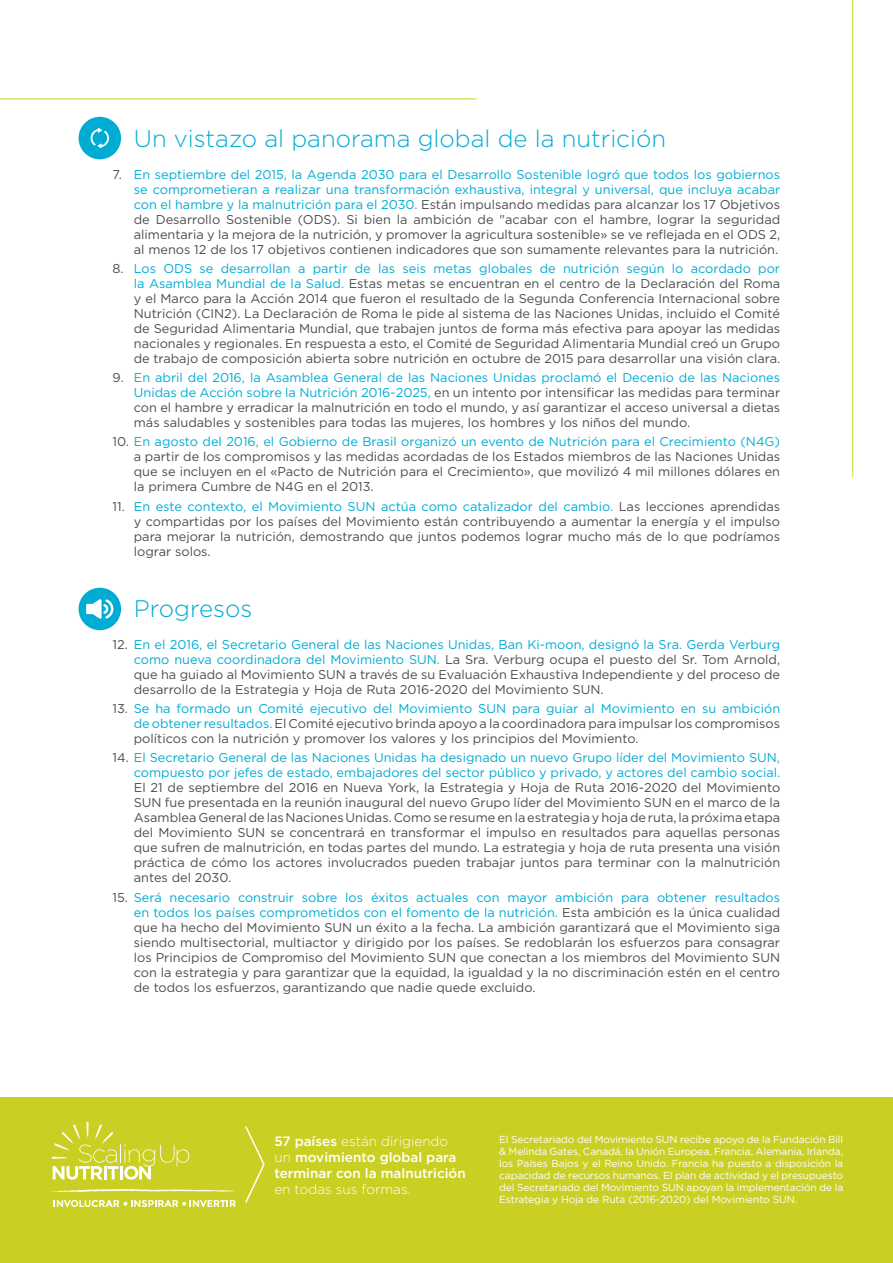
<style>
.page{position:relative;width:893px;height:1263px;background:#fff}
.page>*{position:absolute;margin:0;border:0;box-sizing:border-box;transform-origin:0 0}
.t1{font:300 24px "Gotham";color:#00acd4}
.t2{font:500 13.5px/16.2px "Gotham";color:#fff}
.t3{font:300 13.5px "Gotham";color:#fff}
.t4{font:12.75px/15px "Gotham";color:#4d4d4f;text-align:justify}
.t5{font:12.75px/15px "Gotham";color:#00acd4;text-align:right}
.t6{font:10.2px/12px "Gotham";letter-spacing:-.01em;color:#fff;text-align:justify}
.s1{color:#00acd4}
.s2{color:#4d4d4f}
.s3{font-weight:300}
</style>
<div class="page">
<hr style="left:0;top:99px;width:477px;height:1px;background:#cad023">
<div style="left:0;top:1098px;width:893px;height:165px;background:#cad023"></div>
<hr style="left:852px;top:0;width:1px;height:477px;background:#cad023">
<div style="left:79px;top:117px;width:42px;height:42px;background:#00acd4;border-radius:50%"></div>
<svg style="left:91px;top:128px;width:18px;height:20px"></svg>
<div style="left:79px;top:588px;width:42px;height:42px;background:#00acd4;border-radius:50%"></div>
<svg style="left:86px;top:599px;width:27px;height:20px"></svg>
<svg style="left:245px;top:1126px;width:20px;height:77px"></svg>
<svg style="left:52px;top:1189px;width:183px;height:4px"></svg>
<svg style="left:54px;top:1200px;width:182px;height:7px"></svg>
<svg style="left:52px;top:1122px;width:137px;height:58px"></svg>
<h1 class="t1" style="left:134px;top:123px;width:534px">Un vistazo al panorama global de la nutrición</h1>
<p class="t4" style="left:134px;top:166px;width:648px;text-indent:-21px">7. <span class="s1">En septiembre del 2015, la Agenda 2030 para el Desarrollo Sostenible logró que todos los gobiernos se comprometieran a realizar una transformación exhaustiva, integral y universal, que incluya acabar con el hambre y la malnutrición para el 2030.</span> Están impulsando medidas para alcanzar los 17 Objetivos de Desarrollo Sostenible (ODS). Si bien la ambición de "acabar con el hambre, lograr la seguridad alimentaria y la mejora de la nutrición, y promover la agricultura sostenible» se ve reflejada en el ODS 2, al menos 12 de los 17 objetivos contienen indicadores que son sumamente relevantes para la nutrición.</p>
<p class="t4" style="left:134px;top:261px;width:648px;text-indent:-21px">8. <span class="s1">Los ODS se desarrollan a partir de las seis metas globales de nutrición según lo acordado por la Asamblea Mundial de la Salud.</span> Estas metas se encuentran en el centro de la Declaración del Roma y el Marco para la Acción 2014 que fueron el resultado de la Segunda Conferencia Internacional sobre Nutrición (CIN2). La Declaración de Roma le pide al sistema de las Naciones Unidas, incluido el Comité de Seguridad Alimentaria Mundial, que trabajen juntos de forma más efectiva para apoyar las medidas nacionales y regionales. En respuesta a esto, el Comité de Seguridad Alimentaria Mundial creó un Grupo de trabajo de composición abierta sobre nutrición en octubre de 2015 para desarrollar una visión clara.</p>
<p class="t4" style="left:134px;top:370px;width:648px;text-indent:-21px">9. <span class="s1">En abril del 2016, la Asamblea General de las Naciones Unidas proclamó el Decenio de las Naciones Unidas de Acción sobre la Nutrición 2016-2025,</span> en un intento por intensificar las medidas para terminar con el hambre y erradicar la malnutrición en todo el mundo, y así garantizar el acceso universal a dietas más saludables y sostenibles para todas las mujeres, los hombres y los niños del mundo.</p>
<p class="t4" style="left:134px;top:434px;width:648px;text-indent:-21px">10. <span class="s1">En agosto del 2016, el Gobierno de Brasil organizó un evento de Nutrición para el Crecimiento (N4G) </span>a partir de los compromisos y las medidas acordadas de los Estados miembros de las Naciones Unidas que se incluyen en el «Pacto de Nutrición para el Crecimiento», que movilizó 4 mil millones dólares en la primera Cumbre de N4G en el 2013.</p>
<p class="t4" style="left:134px;top:498px;width:648px;text-indent:-21px">11. <span class="s1">En este contexto, el Movimiento SUN actúa como catalizador del cambio.</span> Las lecciones aprendidas y compartidas por los países del Movimiento están contribuyendo a aumentar la energía y el impulso para mejorar la nutrición, demostrando que juntos podemos lograr mucho más de lo que podríamos lograr solos.</p>
<h1 class="t1" style="left:134px;top:593px;width:120px">Progresos</h1>
<p class="t4" style="left:134px;top:637px;width:648px;text-indent:-21px">12. <span class="s1">En el 2016, el Secretario General de las Naciones Unidas, Ban Ki-moon, designó la Sra. Gerda Verburg como nueva coordinadora del Movimiento SUN.</span> La Sra. Verburg ocupa el puesto del Sr. Tom Arnold, que ha guiado al Movimiento SUN a través de su Evaluación Exhaustiva Independiente y del proceso de desarrollo de la Estrategia y Hoja de Ruta 2016-2020 del Movimiento SUN.</p>
<p class="t4" style="left:134px;top:701px;width:648px;text-indent:-21px">13. <span class="s1">Se ha formado un Comité ejecutivo del Movimiento SUN para guiar al Movimiento en su ambición de obtener resultados.</span> El Comité ejecutivo brinda apoyo a la coordinadora para impulsar los compromisos políticos con la nutrición y promover los valores y los principios del Movimiento.</p>
<p class="t5" style="left:113px;top:750px;width:669px"><span class="s2">14.</span> El Secretario General de las Naciones Unidas ha designado un nuevo Grupo líder del Movimiento SUN, compuesto por jefes de estado, embajadores del sector público y privado, y actores del cambio social.</p>
<p class="t4" style="left:134px;top:780px;width:648px">El 21 de septiembre del 2016 en Nueva York, la Estrategia y Hoja de Ruta 2016-2020 del Movimiento SUN fue presentada en la reunión inaugural del nuevo Grupo líder del Movimiento SUN en el marco de la Asamblea General de las Naciones Unidas. Como se resume en la estrategia y hoja de ruta, la próxima etapa del Movimiento SUN se concentrará en transformar el impulso en resultados para aquellas personas que sufren de malnutrición, en todas partes del mundo. La estrategia y hoja de ruta presenta una visión práctica de cómo los actores involucrados pueden trabajar juntos para terminar con la malnutrición antes del 2030.</p>
<p class="t4" style="left:134px;top:889px;width:648px;text-indent:-21px">15. <span class="s1">Será necesario construir sobre los éxitos actuales con mayor ambición para obtener resultados en todos los países comprometidos con el fomento de la nutrición.</span> Esta ambición es la única cualidad que ha hecho del Movimiento SUN un éxito a la fecha. La ambición garantizará que el Movimiento siga siendo multisectorial, multiactor y dirigido por los países. Se redoblarán los esfuerzos para consagrar los Principios de Compromiso del Movimiento SUN que conectan a los miembros del Movimiento SUN con la estrategia y para garantizar que la equidad, la igualdad y la no discriminación estén en el centro de todos los esfuerzos, garantizando que nadie quede excluido.</p>
<p class="t2" style="left:274px;top:1132px;width:193px">57 países <span class="s3">están dirigiendo un</span> movimiento global para terminar con la malnutrición</p>
<p class="t3" style="left:274px;top:1181px;width:138px">en todas sus formas.</p>
<p class="t6" style="left:499px;top:1133px;width:346px">El Secretariado del Movimiento SUN recibe apoyo de la Fundación Bill &amp; Melinda Gates, Canadá, la Unión Europea, Francia, Alemania, Irlanda, los Países Bajos y el Reino Unido. Francia ha puesto a disposición la capacidad de recursos humanos. El plan de actividad y el presupuesto del Secretariado del Movimiento SUN apoyan la implementación de la Estrategia y Hoja de Ruta (2016-2020) del Movimiento SUN.</p>
</div>
